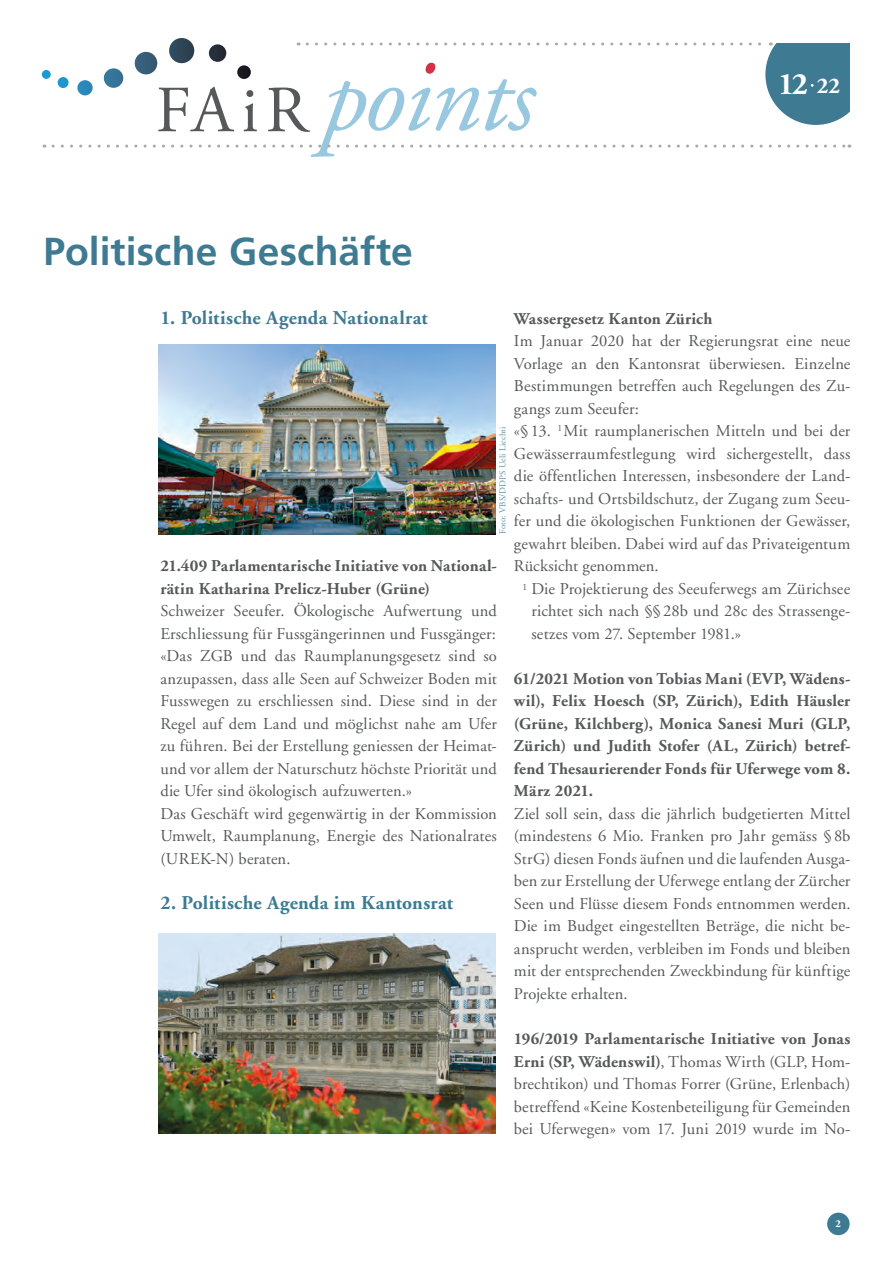
<style>
.page{position:relative;width:893px;height:1263px;background:#fff}
.page>*{position:absolute;margin:0;border:0;box-sizing:border-box;transform-origin:0 0}
.t1{font:italic 102.45px "Adobe Garamond";letter-spacing:-.02em;color:#98c8df}
.t2{font:700 39px "Frutiger";letter-spacing:.005em;color:#3e7b93}
.t3{font:700 31.05px "Adobe Garamond";color:#fff}
.t4{font:700 19.5px "Adobe Garamond";letter-spacing:.015em;color:#3e7b93}
.t5{font:16.5px/22.5px "Adobe Garamond";letter-spacing:.01em;color:#57585a;text-align:justify}
.t6{font:700 16.5px/22.5px "Adobe Garamond";letter-spacing:.01em;color:#57585a}
.t7{font:700 10.5px "Adobe Garamond";color:#fff}
.t8{font:9px "Adobe Garamond";letter-spacing:.015em;color:#5f92a8}
.s1{font-size:22.5px}
.s2{font-weight:700}
</style>
<div class="page">
<svg style="left:42px;top:38px;width:215px;height:93px"></svg>
<svg style="left:268px;top:88px;width:42px;height:44px"></svg>
<div style="left:426px;top:63px;width:9px;height:11px;background:#d23146;border-radius:4px"></div>
<svg style="left:53px;top:145px;width:797px;height:3px"></svg>
<svg style="left:307px;top:43px;width:464px;height:3px"></svg>
<div style="left:765px;top:24px;width:101px;height:101px;background:#3e7b93;border-radius:50%"></div>
<div style="left:774px;top:17px;width:109px;height:26px;background:#fff"></div>
<div style="left:850px;top:17px;width:40px;height:101px;background:#fff"></div>
<div style="left:827px;top:1213px;width:23px;height:22px;background:#3e7b93;border-radius:50%"></div>
<img style="left:159px;top:345px;width:336px;height:189px">
<img style="left:159px;top:933px;width:336px;height:200px">
<h1 class="t1" style="left:318px;top:42px;width:214px">points</h1>
<h2 class="t2" style="left:43px;top:228px;width:371px">Politische Geschäfte</h2>
<h3 class="t3" style="left:778px;top:67px;width:64px">12 <span class="s1">22</span></h3>
<p class="t4" style="left:160px;top:307px;width:269px">1. Politische Agenda Nationalrat</p>
<p class="t6" style="left:514px;top:308px;width:200px">Wassergesetz Kanton Zürich</p>
<p class="t5" style="left:514px;top:330px;width:338px">Im Januar 2020 hat der Regierungsrat eine neue</p>
<p class="t5" style="left:514px;top:353px;width:338px">Vorlage an den Kantonsrat überwiesen. Einzelne</p>
<p class="t5" style="left:514px;top:375px;width:338px">Bestimmungen betreffen auch Regelungen des Zu-</p>
<p class="t5" style="left:514px;top:398px;width:127px">gangs zum Seeufer:</p>
<p class="t5" style="left:514px;top:420px;width:338px">«§ 13. <sup>1</sup>Mit raumplanerischen Mitteln und bei der</p>
<p class="t5" style="left:514px;top:443px;width:338px">Gewässerraumfestlegung wird sichergestellt, dass</p>
<p class="t5" style="left:514px;top:465px;width:338px">die öffentlichen Interessen, insbesondere der Land-</p>
<p class="t5" style="left:514px;top:488px;width:338px">schafts- und Ortsbildschutz, der Zugang zum Seeu-</p>
<p class="t5" style="left:514px;top:510px;width:338px">fer und die ökologischen Funktionen der Gewässer,</p>
<p class="t5" style="left:514px;top:533px;width:338px">gewahrt bleiben. Dabei wird auf das Privateigentum</p>
<p class="t5" style="left:514px;top:555px;width:146px">Rücksicht genommen.</p>
<p class="t5" style="left:522px;top:578px;width:329px"><sup>1</sup> Die Projektierung des Seeuferwegs am Zürichsee</p>
<p class="t5" style="left:531px;top:600px;width:320px">richtet sich nach §§ 28b und 28c des Strassenge-</p>
<p class="t5" style="left:531px;top:623px;width:211px">setzes vom 27. September 1981.»</p>
<p class="t6" style="left:514px;top:668px;width:338px;text-align:justify">61/2021 Motion von Tobias Mani (EVP, Wädens&shy;wil), Felix Hoesch (SP, Zürich), Edith Häusler (Grüne, Kilchberg), Monica Sanesi Muri (GLP, Zürich) und Judith Stofer (AL, Zürich) betref&shy;fend Thesaurierender Fonds für Uferwege vom 8.<br>März 2021.</p>
<p class="t5" style="left:514px;top:803px;width:338px">Ziel soll sein, dass die jährlich budgetierten Mittel (mindestens 6 Mio. Franken pro Jahr gemäss § 8b StrG) diesen Fonds äufnen und die laufenden Ausga&shy;ben zur Erstellung der Uferwege entlang der Zürcher Seen und Flüsse diesem Fonds entnommen werden.<br>Die im Budget eingestellten Beträge, die nicht be&shy;ansprucht werden, verbleiben im Fonds und bleiben mit der entsprechenden Zweckbindung für künftige Projekte erhalten.</p>
<p class="t5" style="left:514px;top:1028px;width:338px"><span class="s2">196/2019 Parlamentarische Initiative von Jonas Erni (SP, Wädenswil)</span>, Thomas Wirth (GLP, Hom&shy;brechtikon) und Thomas Forrer (Grüne, Erlenbach) betreffend «Keine Kostenbeteiligung für Gemeinden bei Uferwegen» vom 17. Juni 2019 wurde im No-</p>
<p class="t8" style="left:498px;top:534px;width:109px;rotate:-90deg">Foto: VBS/DDPS Ueli Liechti</p>
<p class="t6" style="left:160px;top:555px;width:338px">21.409 Parlamentarische Initiative von National&shy;rätin Katharina Prelicz-Huber (Grüne)</p>
<p class="t5" style="left:160px;top:600px;width:338px;text-align:left">Schweizer Seeufer. Ökologische Aufwertung und Erschliessung für Fussgängerinnen und Fussgänger: «Das ZGB und das Raumplanungsgesetz sind so anzupassen, dass alle Seen auf Schweizer Boden mit Fusswegen zu erschliessen sind. Diese sind in der Regel auf dem Land und möglichst nahe am Ufer zu führen. Bei der Erstellung geniessen der Heimat&shy;und vor allem der Naturschutz höchste Priorität und die Ufer sind ökologisch aufzuwerten.»<br>Das Geschäft wird gegenwärtig in der Kommission Umwelt, Raumplanung, Energie des Nationalrates (UREK-N) beraten.</p>
<p class="t4" style="left:160px;top:892px;width:294px">2. Politische Agenda im Kantonsrat</p>
<p class="t7" style="left:836px;top:1218px;width:7px">2</p>
</div>
